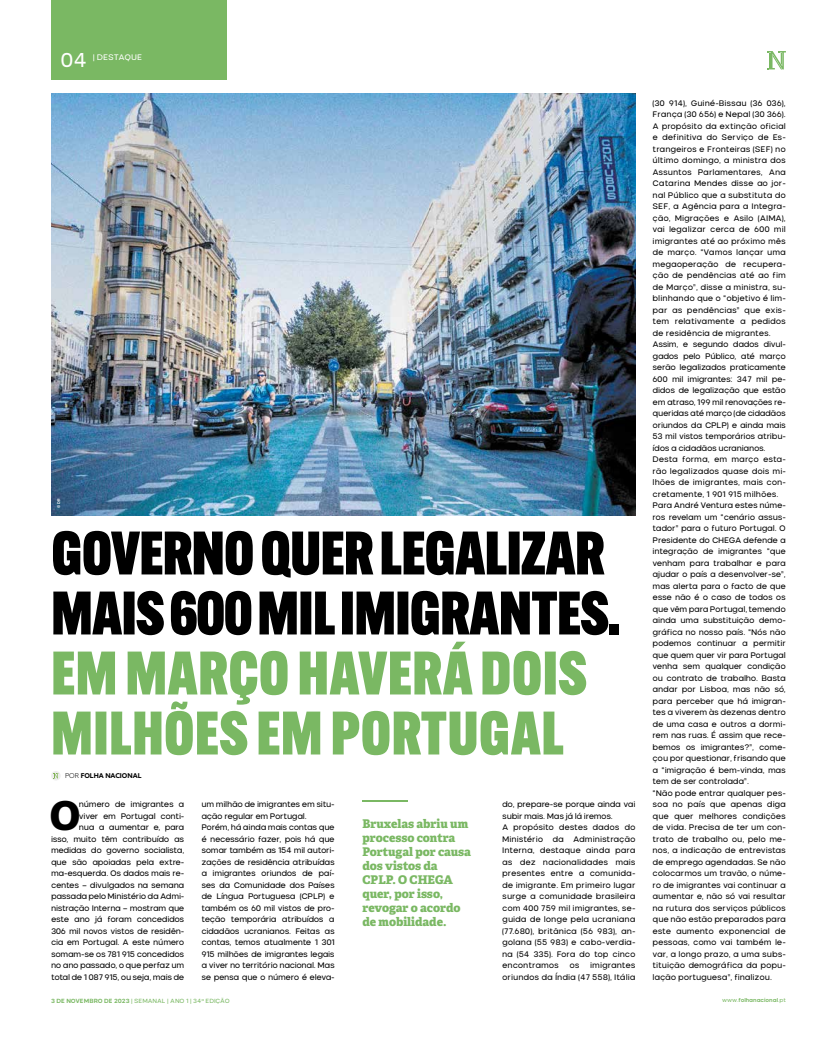
<style>
.page{position:relative;width:820px;height:1049px;background:#fff}
.page>*{position:absolute;margin:0;border:0;box-sizing:border-box;transform-origin:0 0}
.t1{font:900 60px/60px "Alternate Gothic Cond ATF";color:#000}
.t2{font:900 60px/60px "Alternate Gothic Cond ATF";letter-spacing:.02em;color:#7ab863}
.t3{font:800 39.8px "Adelle";color:#000}
.t4{font:20px "Nominee";color:#fff}
.t5{font:800 12px/14px "Adelle";letter-spacing:-.005em;color:#7ab863}
.t6{font:8px/11.5px "Nominee";letter-spacing:-.03em;color:#000}
.t7{font:8px/11.5px "Nominee";letter-spacing:-.05em;color:#000;text-align:right}
.t8{font:8px/11.5px "Nominee";color:#000;text-align:right}
.t9{font:8px "Nominee";letter-spacing:-.02em;color:#fff}
.t10{font:700 6.7px "Azo Sans";color:#000}
.t11{font:6px "Nominee";letter-spacing:-.01em;color:#7ab863}
.t12{font:700 5.5px "Nominee";letter-spacing:-.015em;color:#7ab863}
.t13{font:600 4px "Articulat CF";color:#fff}
.s1{font-weight:300}
.s2{font-weight:700}
.s3{font-weight:400}
</style>
<div class="page">
<img style="left:51px;top:93px;width:584px;height:423px">
<div style="left:51px;top:771px;width:10px;height:9px;background:#ededed;border-radius:50%"></div>
<svg style="left:53px;top:773px;width:6px;height:6px"></svg>
<hr style="left:362px;top:801px;width:46px;height:1px;background:#7ab863">
<svg style="left:767px;top:51px;width:18px;height:18px"></svg>
<div style="left:51px;top:0;width:175px;height:80px;background:#7ab863"></div>
<h3 class="t4" style="left:60px;top:48px;width:29px">04</h3>
<p class="t9" style="left:93px;top:52px;width:51px">| DESTAQUE</p>
<p class="t13" style="left:56px;top:508px;width:11px;rotate:-90deg">© DR</p>
<h1 class="t1" style="left:52px;top:523px;width:570px">GOVERNO QUER LEGALIZAR<br>MAIS 600 MIL IMIGRANTES.</h1>
<h1 class="t2" style="left:52px;top:643px;width:536px">EM MARÇO HAVERÁ DOIS<br>MILHÕES EM PORTUGAL</h1>
<p class="t10" style="left:65px;top:771px;width:78px"><span class="s1">POR</span> FOLHA NACIONAL</p>
<h3 class="t5" style="left:362px;top:816px;width:110px">Bruxelas abriu um processo contra<br>Portugal por causa dos vistos da<br>CPLP. O CHEGA quer, por isso, revogar o acordo de mobilidade.</h3>
<h2 class="t3" style="left:50px;top:790px;width:31px">O</h2>
<p class="t7" style="left:51px;top:798px;width:135px">número de imigrantes a<br>viver em Portugal conti-<br>nua a aumentar e, para<br>isso, muito têm contribuído as medidas do governo socialista, que são apoiadas pela extre&shy;ma-esquerda. Os dados mais re&shy;centes – divulgados na semana passada pelo Ministério da Admi&shy;nistração Interna – mostram que este ano já foram concedidos<br>306 mil novos vistos de residên&shy;cia em Portugal. A este número somam-se os 781 915 concedidos no ano passado, o que perfaz um total de 1 087 915, ou seja, mais de</p>
<p class="t7" style="left:201px;top:798px;width:135px;text-align:left">um milhão de imigrantes em situ&shy;ação regular em Portugal.<br>Porém, há ainda mais contas que é necessário fazer, pois há que somar também as 154 mil autori&shy;zações de residência atribuídas a imigrantes oriundos de paí&shy;ses da Comunidade dos Países de Língua Portuguesa (CPLP) e também os 60 mil vistos de pro&shy;teção temporária atribuídos a cidadãos ucranianos. Feitas as contas, temos atualmente 1 301<br>915 milhões de imigrantes legais a viver no território nacional. Mas se pensa que o número é eleva-</p>
<p class="t6" style="left:502px;top:798px;width:135px">do, prepare-se porque ainda vai subir mais. Mas já lá iremos.<br>A propósito destes dados do<br>Ministério da Administração<br>Interna, destaque ainda para as dez nacionalidades mais presentes entre a comunida&shy;de imigrante. Em primeiro lugar surge a comunidade brasileira com 400 759 mil imigrantes, se&shy;guida de longe pela ucraniana (77.680), britânica (56 983), an&shy;golana (55 983) e cabo-verdia&shy;na (54 335). Fora do top cinco encontramos</p>
<p class="t8" style="left:502px;top:959px;width:135px">imigrantes<br>oriundos da Índia (47 558), Itália</p>
<p class="t6" style="left:569px;top:959px;width:12px">os</p>
<p class="t6" style="left:652px;top:97px;width:135px">(30 914), Guiné-Bissau (36 036),<br>França (30 656) e Nepal (30 366).<br>A propósito da extinção oficial e definitiva do Serviço de Es&shy;trangeiros e Fronteiras (SEF) no último domingo, a ministra dos<br>Assuntos Parlamentares, Ana<br>Catarina Mendes disse ao jor&shy;nal Público que a substituta do<br>SEF, a Agência para a Integra&shy;ção, Migrações e Asilo (AIMA), vai legalizar cerca de 600 mil imigrantes até ao próximo mês de março. “Vamos lançar uma megaoperação de recupera&shy;ção de pendências até ao fim de Março”, disse a ministra, su&shy;blinhando que o “objetivo é lim&shy;par as pendências” que exis&shy;tem relativamente a pedidos de residência de migrantes.<br>Assim, e segundo dados divul&shy;gados pelo Público, até março serão legalizados praticamente<br>600 mil imigrantes: 347 mil pe&shy;didos de legalização que estão em atraso, 199 mil renovações re&shy;queridas até março (de cidadãos oriundos da CPLP) e ainda mais<br>53 mil vistos temporários atribu&shy;ídos a cidadãos ucranianos.<br>Desta forma, em março esta&shy;rão legalizados quase dois mi&shy;lhões de imigrantes, mais con&shy;cretamente, 1 901 915 milhões.<br>Para André Ventura estes núme&shy;ros revelam um “cenário assus&shy;tador” para o futuro Portugal. O<br>Presidente do CHEGA defende a integração de imigrantes “que venham para trabalhar e para ajudar o país a desenvolver-se”, mas alerta para o facto de que esse não é o caso de todos os que vêm para Portugal, temendo ainda uma substituição demo&shy;gráfica no nosso país. “Nós não podemos continuar a permitir que quem quer vir para Portugal venha sem qualquer condição ou contrato de trabalho. Basta andar por Lisboa, mas não só, para perceber que há imigran&shy;tes a viverem às dezenas dentro de uma casa e outros a dormi&shy;rem nas ruas. É assim que rece&shy;bemos os imigrantes?”, come&shy;çou por questionar, frisando que a “imigração é bem-vinda, mas tem de ser controlada”.<br>“Não pode entrar qualquer pes&shy;soa no país que apenas diga que quer melhores condições de vida. Precisa de ter um con&shy;trato de trabalho ou, pelo me&shy;nos, a indicação de entrevistas de emprego agendadas. Se não colocarmos um travão, o núme&shy;ro de imigrantes vai continuar a aumentar e, não só vai resultar na rutura dos serviços públicos que não estão preparados para este aumento exponencial de pessoas, como vai também le&shy;var, a longo prazo, a uma subs&shy;tituição demográfica da popu&shy;lação portuguesa”, finalizou.</p>
<p class="t11" style="left:51px;top:997px;width:180px"><span class="s2">3 DE NOVEMBRO DE 2023</span> | SEMANAL | ANO 1 | 34<sup>a</sup> EDIÇÃO</p>
<p class="t12" style="left:722px;top:997px;width:65px"><span class="s3">www.</span>folhanacional<span class="s3">.pt</span></p>
</div>
